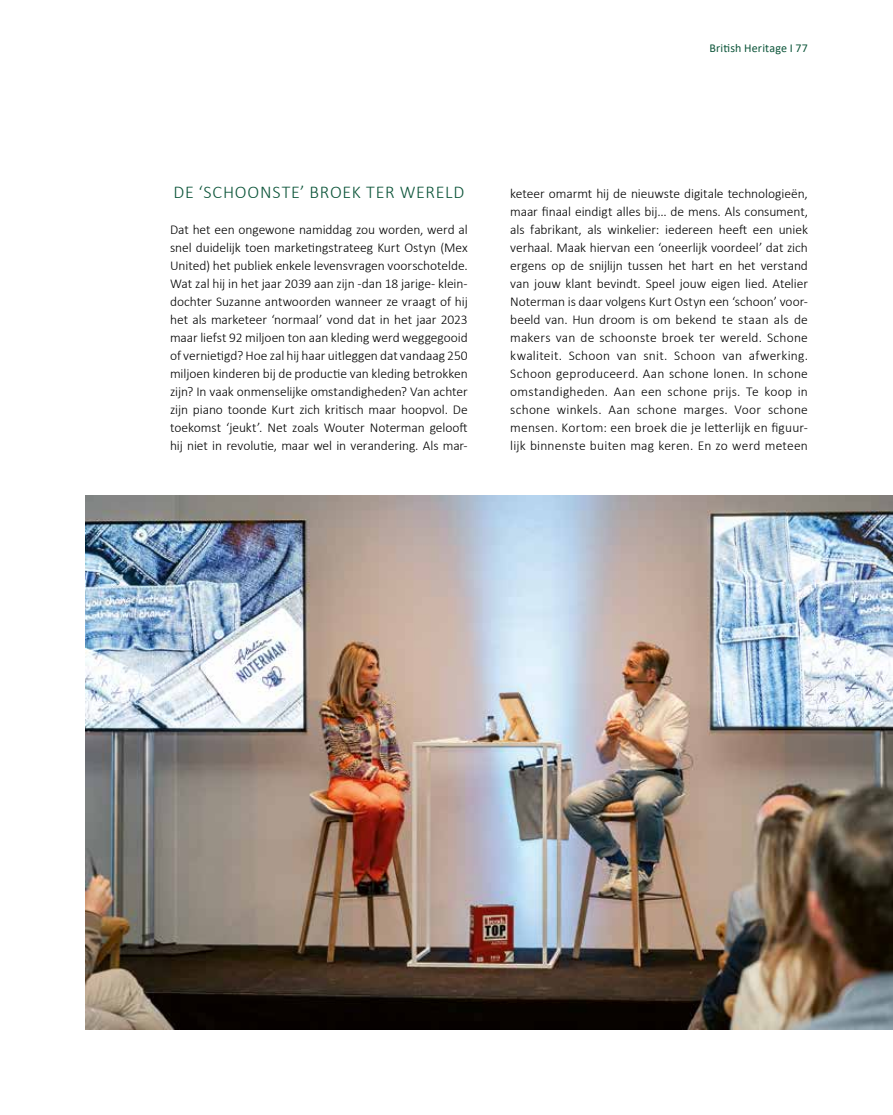
<style>
.page{position:relative;width:893px;height:1115px;background:#fff}
.page>*{position:absolute;margin:0;border:0;box-sizing:border-box;transform-origin:0 0}
.t1{font:300 18px "Calibri";letter-spacing:.045em;color:#0d553a}
.t2{font:300 13.5px/18px "Calibri";letter-spacing:.005em;color:#000;text-align:justify}
.t3{font:12px "Calibri";letter-spacing:.015em;color:#0d553a}
</style>
<div class="page">
<img style="left:85px;top:495px;width:808px;height:533px">
<p class="t3" style="left:709px;top:39px;width:100px">British Heritage I 77</p>
<h1 class="t1" style="left:173px;top:181px;width:293px">DE ‘SCHOONSTE’ BROEK TER WERELD</h1>
<p class="t2" style="left:170px;top:220px;width:299px">Dat het een ongewone namiddag zou worden, werd al snel duidelijk toen marketingstrateeg Kurt Ostyn (Mex United) het publiek enkele levensvragen voorschotelde.<br>Wat zal hij in het jaar 2039 aan zijn -dan 18 jarige- klein&shy;dochter Suzanne antwoorden wanneer ze vraagt of hij het als marketeer ‘normaal’ vond dat in het jaar 2023 maar liefst 92 miljoen ton aan kleding werd weggegooid of vernietigd? Hoe zal hij haar uitleggen dat vandaag 250 miljoen kinderen bij de productie van kleding betrokken zijn? In vaak onmenselijke omstandigheden? Van achter zijn piano toonde Kurt zich kritisch maar hoopvol. De toekomst ‘jeukt’. Net zoals Wouter Noterman gelooft hij niet in revolutie, maar wel in verandering. Als mar-</p>
<p class="t2" style="left:510px;top:184px;width:299px">keteer omarmt hij de nieuwste digitale technologieën, maar finaal eindigt alles bij... de mens. Als consument, als fabrikant, als winkelier: iedereen heeft een uniek verhaal. Maak hiervan een ‘oneerlijk voordeel’ dat zich ergens op de snijlijn tussen het hart en het verstand van jouw klant bevindt. Speel jouw eigen lied. Atelier Noterman is daar volgens Kurt Ostyn een ‘schoon’ voor&shy;beeld van. Hun droom is om bekend te staan als de makers van de schoonste broek ter wereld. Schone kwaliteit. Schoon van snit. Schoon van afwerking.<br>Schoon geproduceerd. Aan schone lonen. In schone omstandigheden. Aan een schone prijs. Te koop in schone winkels. Aan schone marges. Voor schone mensen. Kortom: een broek die je letterlijk en figuur&shy;lijk binnenste buiten mag keren. En zo werd meteen</p>
</div>
